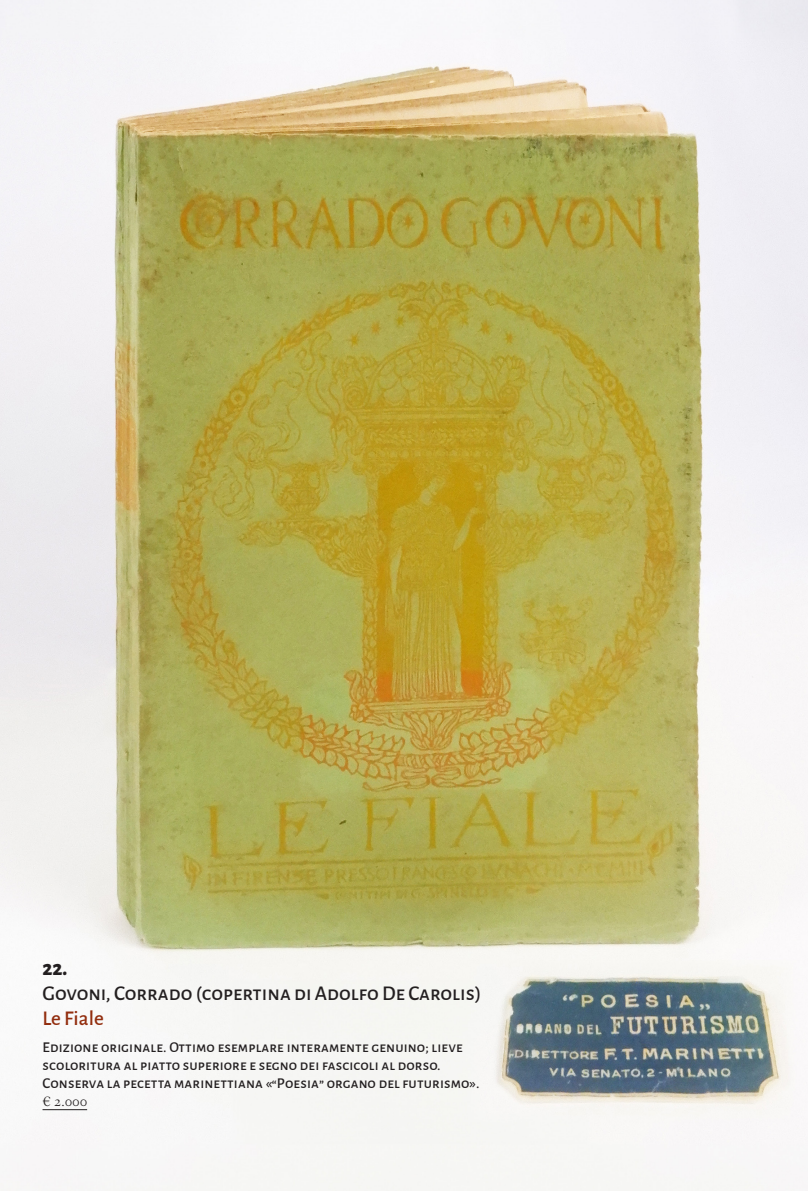
<style>
.page{position:relative;width:808px;height:1191px;background:#fff}
.page>*{position:absolute;margin:0;border:0;box-sizing:border-box;transform-origin:0 0}
.Autore{font:500 21px "Alegreya Sans";color:#231f20}
.Titolo{font:500 21px "Alegreya Sans";color:#922d0e}
.t1{font:800 21px "Alegreya Sans";color:#231f20}
.Dati_editoriali{font:500 15px/18px "Alegreya Sans";letter-spacing:.01em;color:#231f20}
.s1{font-family:"Bembo Std";font-weight:400}
</style>
<div class="page">
<img style="left:0;top:0;width:808px;height:1191px">
<hr style="left:43px;top:1109px;width:44px;height:1px;background:#231f20">
<p class="t1" style="left:43px;top:952px;width:26px">22.</p>
<p class="Autore" style="left:43px;top:978px;width:440px">Govoni, Corrado (copertina di Adolfo De Carolis)</p>
<p class="Titolo" style="left:43px;top:1003px;width:63px">Le Fiale</p>
<p class="Dati_editoriali" style="left:43px;top:1037px;width:438px">Edizione originale. Ottimo esemplare interamente genuino; lieve scoloritura al piatto superiore e segno dei fascicoli al dorso.<br>Conserva la pecetta marinettiana «“Poesia” organo del futurismo». <span class="s1">€ 2.000</span></p>
</div>
